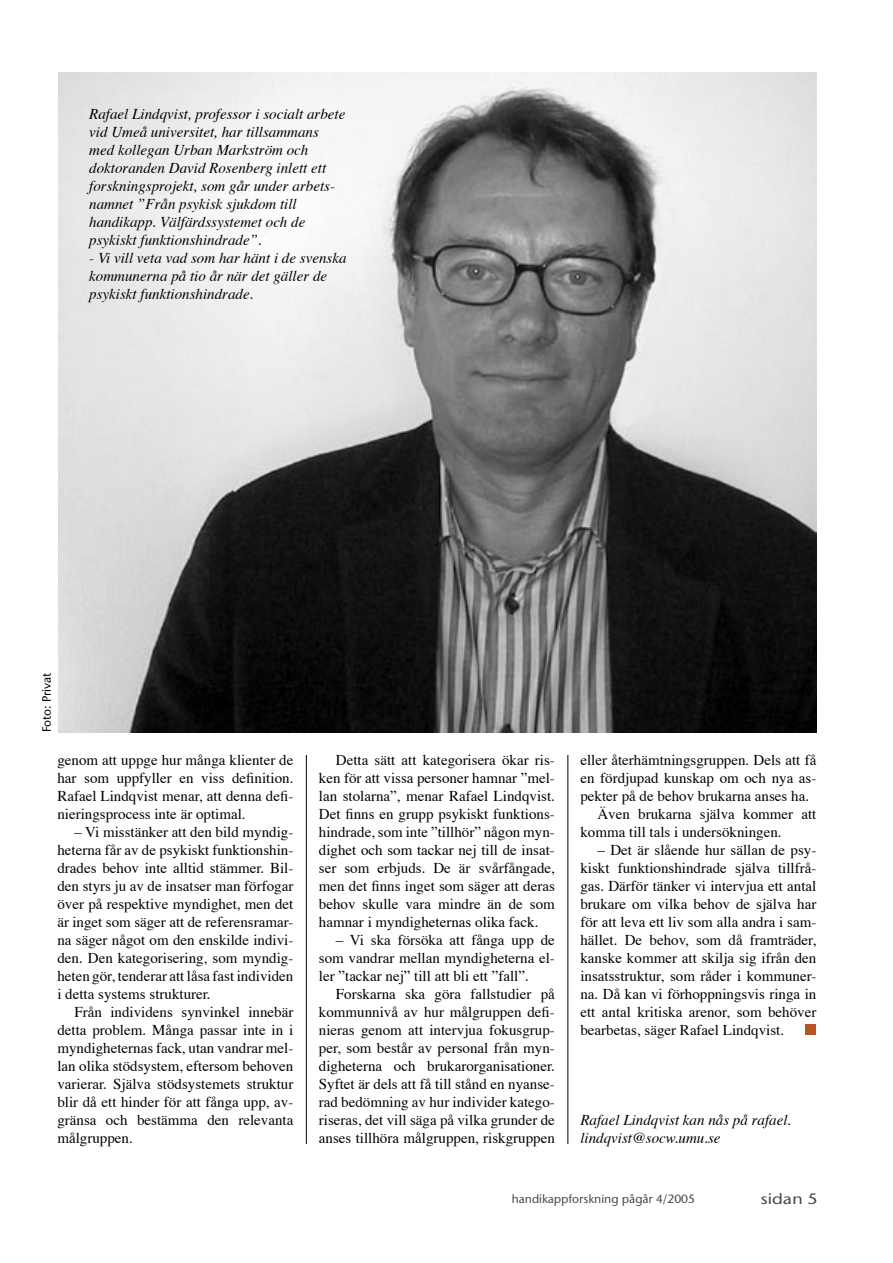
<style>
.page{position:relative;width:893px;height:1263px;background:#fff}
.page>*{position:absolute;margin:0;border:0;box-sizing:border-box;transform-origin:0 0}
.t1{font:15px/18px "Times";color:#000;text-align:justify}
.t2{font:italic 15px/18px "Times";color:#000}
.t3{font:500 15px "Stone Sans ITC";color:#484848;scale:1.2 1}
.t4{font:500 12px "Stone Sans ITC";color:#484848}
.t5{font:500 12px "Stone Sans ITC";letter-spacing:-.005em;color:#000}
</style>
<div class="page">
<hr style="left:306px;top:74px;width:1px;height:1070px;background:#000">
<hr style="left:568px;top:74px;width:1px;height:1070px;background:#000">
<div style="left:58px;top:673px;width:758px;height:82px;background:#fff"></div>
<div style="left:806px;top:1024px;width:10px;height:11px;background:#b85324"></div>
<img style="left:58px;top:72px;width:758px;height:660px">
<p class="t2" style="left:89px;top:106px;width:258px">Rafael Lindqvist, professor i socialt arbete vid Umeå universitet, har tillsammans med kollegan Urban Markström och doktoranden David Rosenberg inlett ett forskningsprojekt, som går under arbets&shy;namnet ”Från psykisk sjukdom till handikapp. Välfärdssystemet och de psykiskt funktionshindrade”.</p>
<p class="t2" style="left:89px;top:250px;width:259px">- Vi vill veta vad som har hänt i de svenska kommunerna på tio år när det gäller de psykiskt funktionshindrade.</p>
<p class="t5" style="left:39px;top:732px;width:61px;rotate:-90deg">Foto: Privat</p>
<p class="t1" style="left:57px;top:752px;width:237px">genom att uppge hur många klienter de har som uppfyller en viss definition.<br>Rafael Lindqvist menar, att denna defi&shy;nieringsprocess inte är optimal.</p>
<p class="t1" style="left:57px;top:824px;width:237px;text-indent:17px">– Vi misstänker att den bild myndig&shy;heterna får av de psykiskt funktionshin&shy;drades behov inte alltid stämmer. Bil&shy;den styrs ju av de insatser man förfogar över på respektive myndighet, men det är inget som säger att de referensramar&shy;na säger något om den enskilde indivi&shy;den. Den kategorisering, som myndig&shy;heten gör, tenderar att låsa fast individen i detta systems strukturer.</p>
<p class="t1" style="left:57px;top:1004px;width:237px;text-indent:17px">Från individens synvinkel innebär detta problem. Många passar inte in i myndigheternas fack, utan vandrar mel&shy;lan olika stödsystem, eftersom behoven varierar. Själva stödsystemets struktur blir då ett hinder för att fånga upp, av&shy;gränsa och bestämma den relevanta målgruppen.</p>
<p class="t1" style="left:319px;top:752px;width:237px;text-indent:17px">Detta sätt att kategorisera ökar ris&shy;ken för att vissa personer hamnar ”mel&shy;lan stolarna”, menar Rafael Lindqvist.<br>Det finns en grupp psykiskt funktions&shy;hindrade, som inte ”tillhör” någon myn&shy;dighet och som tackar nej till de insat&shy;ser som erbjuds. De är svårfångade, men det finns inget som säger att deras behov skulle vara mindre än de som hamnar i myndigheternas olika fack.</p>
<p class="t1" style="left:319px;top:932px;width:237px;text-indent:17px">– Vi ska försöka att fånga upp de som vandrar mellan myndigheterna el&shy;ler ”tackar nej” till att bli ett ”fall”.</p>
<p class="t1" style="left:319px;top:986px;width:237px;text-indent:17px">Forskarna ska göra fallstudier på kommunnivå av hur målgruppen defi&shy;nieras genom att intervjua fokusgrup&shy;per, som består av personal från myn&shy;digheterna och brukarorganisationer.<br>Syftet är dels att få till stånd en nyanse&shy;rad bedömning av hur individer katego&shy;riseras, det vill säga på vilka grunder de anses tillhöra målgruppen, riskgruppen</p>
<p class="t1" style="left:580px;top:752px;width:237px">eller återhämtningsgruppen. Dels att få</p>
<p class="t1" style="left:580px;top:770px;width:237px">en fördjupad kunskap om och nya as-</p>
<p class="t1" style="left:580px;top:788px;width:230px">pekter på de behov brukarna anses ha.</p>
<p class="t1" style="left:597px;top:806px;width:220px">Även brukarna själva kommer att</p>
<p class="t1" style="left:580px;top:824px;width:203px">komma till tals i undersökningen.</p>
<p class="t1" style="left:580px;top:842px;width:237px;text-indent:17px">– Det är slående hur sällan de psy&shy;kiskt funktionshindrade själva tillfrå&shy;gas. Därför tänker vi intervjua ett antal brukare om vilka behov de själva har för att leva ett liv som alla andra i sam&shy;hället. De behov, som då framträder, kanske kommer att skilja sig ifrån den insatsstruktur, som råder i kommuner&shy;na. Då kan vi förhoppningsvis ringa in ett antal kritiska arenor, som behöver bearbetas, säger Rafael Lindqvist.</p>
<p class="t2" style="left:580px;top:1112px;width:212px">Rafael Lindqvist kan nås på rafael. lindqvist@socw.umu.se</p>
<p class="t4" style="left:512px;top:1191px;width:185px">handikappforskning pågår 4/2005</p>
<p class="t3" style="left:760px;top:1189px;width:49px">sidan 5</p>
</div>
